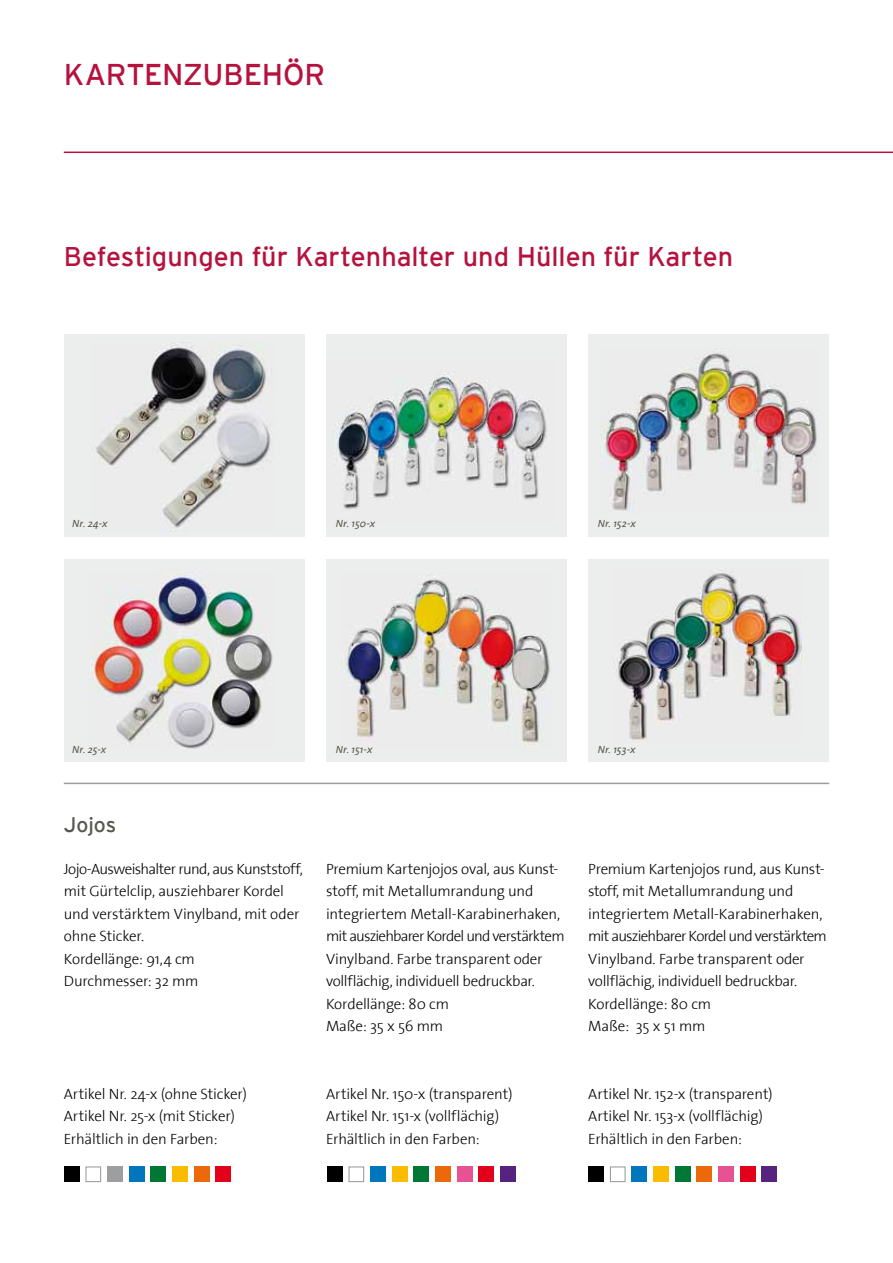
<style>
.page{position:relative;width:893px;height:1263px;background:#fff}
.page>*{position:absolute;margin:0;border:0;box-sizing:border-box;transform-origin:0 0}
.t1{font:30px "Interstate";letter-spacing:-.01em;color:#b5123e}
.t2{font:27px "Interstate";color:#b5123e}
.t3{font:21px "Interstate";color:#58574e}
.t4{font:300 15px/22.5px "The Sans";letter-spacing:-.02em;color:#000}
.t5{font:italic 10.5px "The Sans";letter-spacing:.01em;color:#58574e}
</style>
<div class="page">
<hr style="left:64px;top:152px;width:829px;height:1px;background:#b5123e">
<hr style="left:64px;top:783px;width:765px;height:1px;background:#9c9e9f">
<div style="left:64px;top:334px;width:241px;height:202px;background:#eceded"></div>
<img style="left:95px;top:343px;width:176px;height:189px">
<div style="left:64px;top:559px;width:241px;height:202px;background:#eceded"></div>
<img style="left:90px;top:573px;width:183px;height:175px">
<div style="left:326px;top:559px;width:241px;height:202px;background:#eceded"></div>
<img style="left:344px;top:579px;width:206px;height:168px">
<div style="left:588px;top:559px;width:241px;height:202px;background:#eceded"></div>
<img style="left:618px;top:573px;width:183px;height:167px">
<div style="left:326px;top:334px;width:241px;height:202px;background:#eceded"></div>
<img style="left:335px;top:373px;width:212px;height:136px">
<div style="left:588px;top:334px;width:241px;height:202px;background:#eceded"></div>
<img style="left:600px;top:353px;width:217px;height:158px">
<div style="left:64px;top:1166px;width:16px;height:16px;background:#000"></div>
<div style="left:588px;top:1166px;width:16px;height:16px;background:#000"></div>
<div style="left:327px;top:1166px;width:16px;height:16px;background:#000"></div>
<div style="left:150px;top:1166px;width:16px;height:16px;background:#007734"></div>
<div style="left:675px;top:1166px;width:15px;height:16px;background:#007734"></div>
<div style="left:413px;top:1166px;width:16px;height:16px;background:#007734"></div>
<div style="left:85px;top:1166px;width:16px;height:16px;background:#fff;border:1px solid #9c9e9f"></div>
<div style="left:610px;top:1166px;width:16px;height:16px;background:#fff;border:1px solid #9c9e9f"></div>
<div style="left:348px;top:1166px;width:16px;height:16px;background:#fff;border:1px solid #9c9e9f"></div>
<div style="left:172px;top:1166px;width:16px;height:16px;background:#fabb00"></div>
<div style="left:696px;top:1166px;width:16px;height:16px;background:#eb690b"></div>
<div style="left:435px;top:1166px;width:16px;height:16px;background:#eb690b"></div>
<div style="left:107px;top:1166px;width:16px;height:16px;background:#9c9e9f"></div>
<div style="left:632px;top:1166px;width:15px;height:16px;background:#0076bd"></div>
<div style="left:370px;top:1166px;width:16px;height:16px;background:#0076bd"></div>
<div style="left:194px;top:1166px;width:15px;height:16px;background:#eb690b"></div>
<div style="left:718px;top:1166px;width:16px;height:16px;background:#e75294"></div>
<div style="left:457px;top:1166px;width:15px;height:16px;background:#e75294"></div>
<div style="left:740px;top:1166px;width:15px;height:16px;background:#e2001a"></div>
<div style="left:478px;top:1166px;width:16px;height:16px;background:#e2001a"></div>
<div style="left:129px;top:1166px;width:15px;height:16px;background:#0076bd"></div>
<div style="left:653px;top:1166px;width:16px;height:16px;background:#fabb00"></div>
<div style="left:392px;top:1166px;width:15px;height:16px;background:#fabb00"></div>
<div style="left:215px;top:1166px;width:16px;height:16px;background:#e2001a"></div>
<div style="left:761px;top:1166px;width:16px;height:16px;background:#572381"></div>
<div style="left:500px;top:1166px;width:16px;height:16px;background:#572381"></div>
<h1 class="t1" style="left:64px;top:57px;width:263px">kartenZubehör</h1>
<h2 class="t2" style="left:64px;top:242px;width:671px">Befestigungen für Kartenhalter und H üllen für Karten</h2>
<p class="t5" style="left:72px;top:518px;width:37px">Nr. 24-x</p>
<p class="t5" style="left:336px;top:518px;width:41px">Nr. 150-x</p>
<p class="t5" style="left:598px;top:518px;width:39px">Nr. 152-x</p>
<p class="t5" style="left:72px;top:744px;width:36px">Nr. 25-x</p>
<p class="t5" style="left:336px;top:744px;width:38px">Nr. 151-x</p>
<p class="t5" style="left:598px;top:744px;width:39px">Nr. 153-x</p>
<h3 class="t3" style="left:64px;top:813px;width:54px">Jojos</h3>
<p class="t4" style="left:64px;top:858px;width:241px">Jojo-Ausweishalter rund, aus Kunststoff, mit Gürtelclip, ausziehbarer Kordel und verstärktem Vinylband, mit oder ohne Sticker.<br>Kordellänge: 91,4 cm<br>Durchmesser: 32 mm</p>
<p class="t4" style="left:64px;top:1083px;width:185px">Artikel Nr. 24-x (ohne Sticker)<br>Artikel Nr. 25-x (mit Sticker)</p>
<p class="t4" style="left:326px;top:858px;width:240px">Premium Kartenjojos oval, aus Kunst&shy;stoff, mit Metallumrandung und integriertem Metall-Karabinerhaken, mit ausziehbarer Kordel und verstärktem<br>Vinylband. Farbe transparent oder vollflächig, individuell bedruckbar.<br>Kordellänge: 80 cm<br>Maße: 35 x 56 mm</p>
<p class="t4" style="left:326px;top:1083px;width:188px">Artikel Nr. 150-x (transparent)<br>Artikel Nr. 151-x (vollflächig)</p>
<p class="t4" style="left:588px;top:858px;width:240px">Premium Kartenjojos rund, aus Kunst&shy;stoff, mit Metallumrandung und integriertem Metall-Karabinerhaken, mit ausziehbarer Kordel und verstärktem<br>Vinylband. Farbe transparent oder vollflächig, individuell bedruckbar.<br>Kordellänge: 80 cm<br>Maße: 35 x 51 mm</p>
<p class="t4" style="left:588px;top:1083px;width:186px">Artikel Nr. 152-x (transparent)<br>Artikel Nr. 153-x (vollflächig)</p>
<p class="t4" style="left:64px;top:1128px;width:155px">Erhältlich in den Farben:</p>
<p class="t4" style="left:326px;top:1128px;width:155px">Erhältlich in den Farben:</p>
<p class="t4" style="left:588px;top:1128px;width:155px">Erhältlich in den Farben:</p>
</div>
